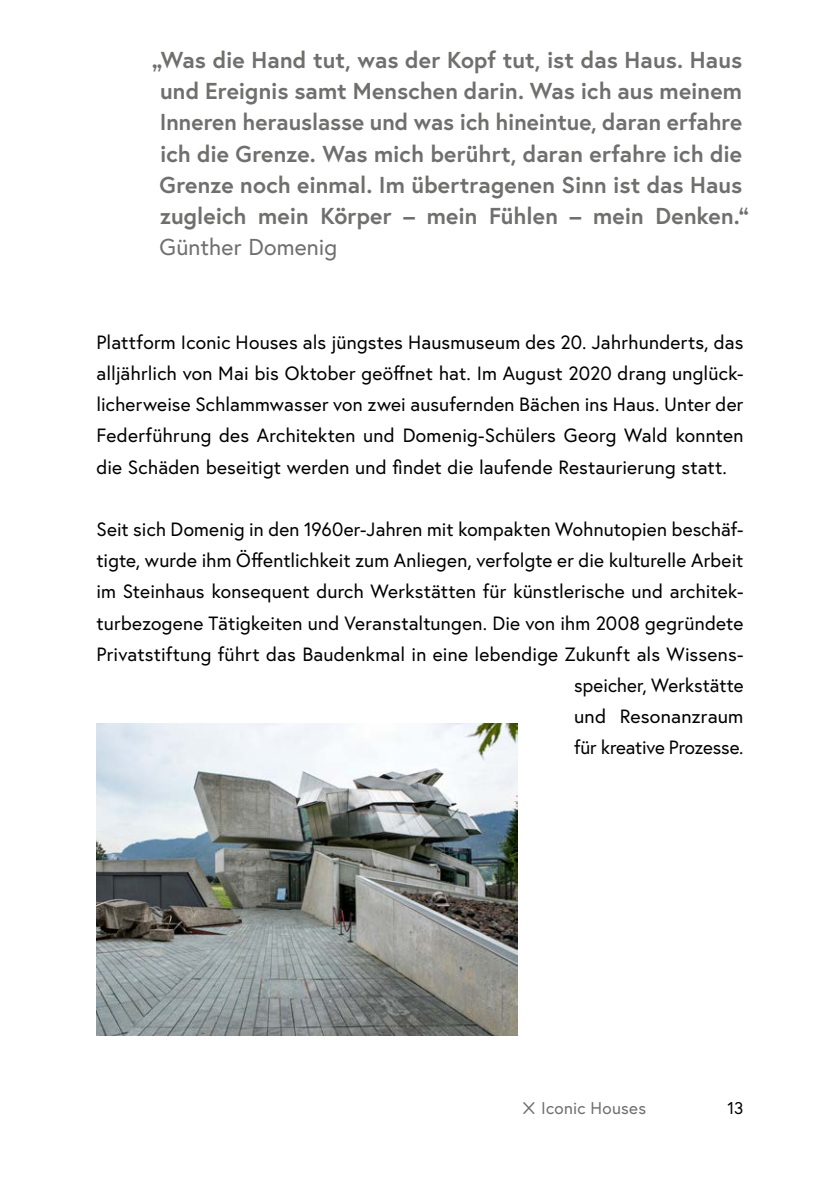
<style>
.page{position:relative;width:840px;height:1191px;background:#fff}
.page>*{position:absolute;margin:0;border:0;box-sizing:border-box;transform-origin:0 0}
.t1{font:700 23px/31.2px "Europa Austria";color:#6f6f6e}
.p_Abstand_danach{font:19.2px/31.2px "Europa Austria";letter-spacing:.005em;color:#000;text-align:justify}
.t2{font:17px "Europa Austria";letter-spacing:.015em;color:#6f6f6e}
.t3{font:17px "Europa Austria";color:#000}
.s1{font-weight:400}
</style>
<div class="page">
<img style="left:96px;top:723px;width:421px;height:312px">
<p class="t1" style="left:159px;top:44px;width:590px;text-indent:-7px">„Was die Hand tut, was der Kopf tut, ist das Haus. Haus und Ereignis samt Menschen darin. Was ich aus meinem Inneren herauslasse und was ich hineintue, daran erfahre ich die Grenze. Was mich berührt, daran erfahre ich die Grenze noch einmal. Im übertragenen Sinn ist das Haus zugleich mein Körper – mein Fühlen – mein Denken.“ <span class="s1">Günther Domenig</span></p>
<p class="p_Abstand_danach" style="left:96px;top:326px;width:648px">Plattform Iconic Houses als jüngstes Hausmuseum des 20. Jahrhunderts, das alljährlich von Mai bis Oktober geöffnet hat. Im August 2020 drang unglück&shy;licherweise Schlammwasser von zwei ausufernden Bächen ins Haus. Unter der Federführung des Architekten und Domenig-Schülers Georg Wald konnten die Schäden beseitigt werden und findet die laufende Restaurierung statt.</p>
<p class="p_Abstand_danach" style="left:96px;top:513px;width:648px;text-align:right">Seit sich Domenig in den 1960er-Jahren mit kompakten Wohnutopien beschäf&shy;tigte, wurde ihm Öffentlichkeit zum Anliegen, verfolgte er die kulturelle Arbeit im Steinhaus konsequent durch Werkstätten für künstlerische und architek&shy;turbezogene Tätigkeiten und Veranstaltungen. Die von ihm 2008 gegründete Privatstiftung führt das Baudenkmal in eine lebendige Zukunft als Wissens&shy;speicher, Werkstätte<br>und Resonanzraum<br>für kreative Prozesse.</p>
<p class="t2" style="left:521px;top:1096px;width:126px">✗ Iconic Houses</p>
<p class="t3" style="left:727px;top:1096px;width:17px">13</p>
</div>
